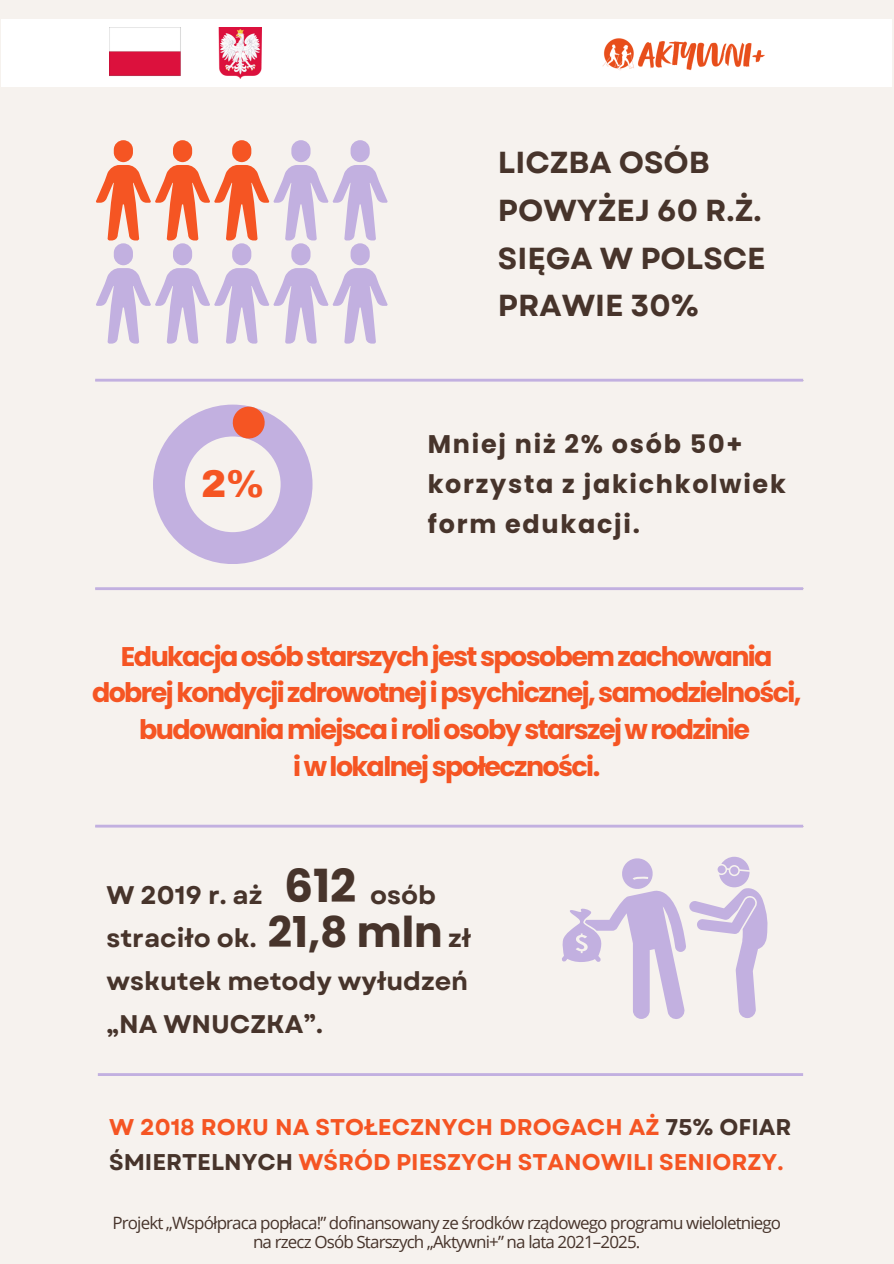
<style>
.page{position:relative;width:894px;height:1264px;background:#fff}
.page>*{position:absolute;margin:0;border:0;box-sizing:border-box;transform-origin:0 0}
.t1{font:700 45.6px "Poppins";color:#47342b}
.t2{font:700 42.45px "Poppins";color:#47342b}
.t3{font:900 37.8px "Archivo";color:#f55523}
.t4{font:700 30.3px/47.7px "Garet";color:#47342b}
.t5{font:700 27px/36.6px "Poppins";letter-spacing:-.06em;color:#f55523;text-align:center}
.t6{font:700 25.5px/42.9px "Garet";color:#47342b;text-align:justify}
.t7{font:700 25.5px/39.8px "Poppins";letter-spacing:.07em;color:#47342b}
.t8{font:700 22.8px/35px "Garet";color:#f55523}
.t9{font:16.95px "Open Sans";letter-spacing:-.05em;color:#47342b}
.s1{color:#47342b}
</style>
<div class="page">
<div style="left:0;top:0;width:893px;height:1263px;background:#f6f2ee"></div>
<div style="left:1px;top:19px;width:890px;height:68px;background:#fff"></div>
<img style="left:602px;top:38px;width:163px;height:33px">
<img style="left:109px;top:27px;width:153px;height:51px">
<hr style="left:95px;top:379px;width:707px;height:2px;background:#c2b0e0">
<hr style="left:95px;top:587px;width:707px;height:3px;background:#c2b0e0">
<hr style="left:95px;top:824px;width:707px;height:3px;background:#c2b0e0">
<hr style="left:98px;top:1073px;width:704px;height:2px;background:#c2b0e0">
<svg style="left:96px;top:140px;width:291px;height:203px"></svg>
<svg style="left:153px;top:404px;width:159px;height:160px"></svg>
<svg style="left:562px;top:856px;width:206px;height:163px"></svg>
<div style="left:717px;top:865px;width:8px;height:8px;background:#c2b0e0;border-radius:50%"></div>
<div style="left:730px;top:866px;width:8px;height:8px;background:#c2b0e0;border-radius:50%"></div>
<h3 class="t3" style="left:201px;top:463px;width:64px">2%</h3>
<p class="t4" style="left:498px;top:139px;width:269px">LICZBA OSÓB<br>POWYŻEJ 60 R.Ż.<br>SIĘGA W POLSCE<br>PRAWIE 30%</p>
<h1 class="t7" style="left:427px;top:424px;width:359px">Mniej niż 2% osób 50+ korzysta z jakichkolwiek form edukacji.</h1>
<h1 class="t5" style="left:92px;top:638px;width:711px">Edukacjaosóbstarszychjestsposobemzachowania dobrejkondycjizdrowotnejipsychicznej,samodzielności, budowaniamiejscairoliosobystarszejwrodzinie iwlokalnejspołeczności.</h1>
<p class="t1" style="left:284px;top:854px;width:74px">612</p>
<h2 class="t2" style="left:268px;top:902px;width:176px">21,8 mln</h2>
<p class="t6" style="left:106px;top:873px;width:157px">W 2019 r. aż</p>
<p class="t6" style="left:370px;top:873px;width:67px">osób</p>
<p class="t6" style="left:106px;top:916px;width:151px">straciło ok.</p>
<p class="t6" style="left:106px;top:916px;width:366px;text-indent:341px">zł wskutek metody wyłudzeń „NA WNUCZKA”.</p>
<h2 class="t8" style="left:109px;top:1109px;width:683px">W 2018 ROKU NA STOŁECZNYCH DROGACH AŻ <span class="s1">75% OFIAR<br>ŚMIERTELNYCH</span> WŚRÓD PIESZYCH STANOWILI SENIORZY.</h2>
<p class="t9" style="left:112px;top:1211px;width:670px">Projekt „Współpraca popłaca!” dofinansowany ze środków rządowego programu wieloletniego</p>
<p class="t9" style="left:253px;top:1229px;width:389px">na rzecz Osób Starszych „Aktywni+” na lata 2021–2025.</p>
</div>
